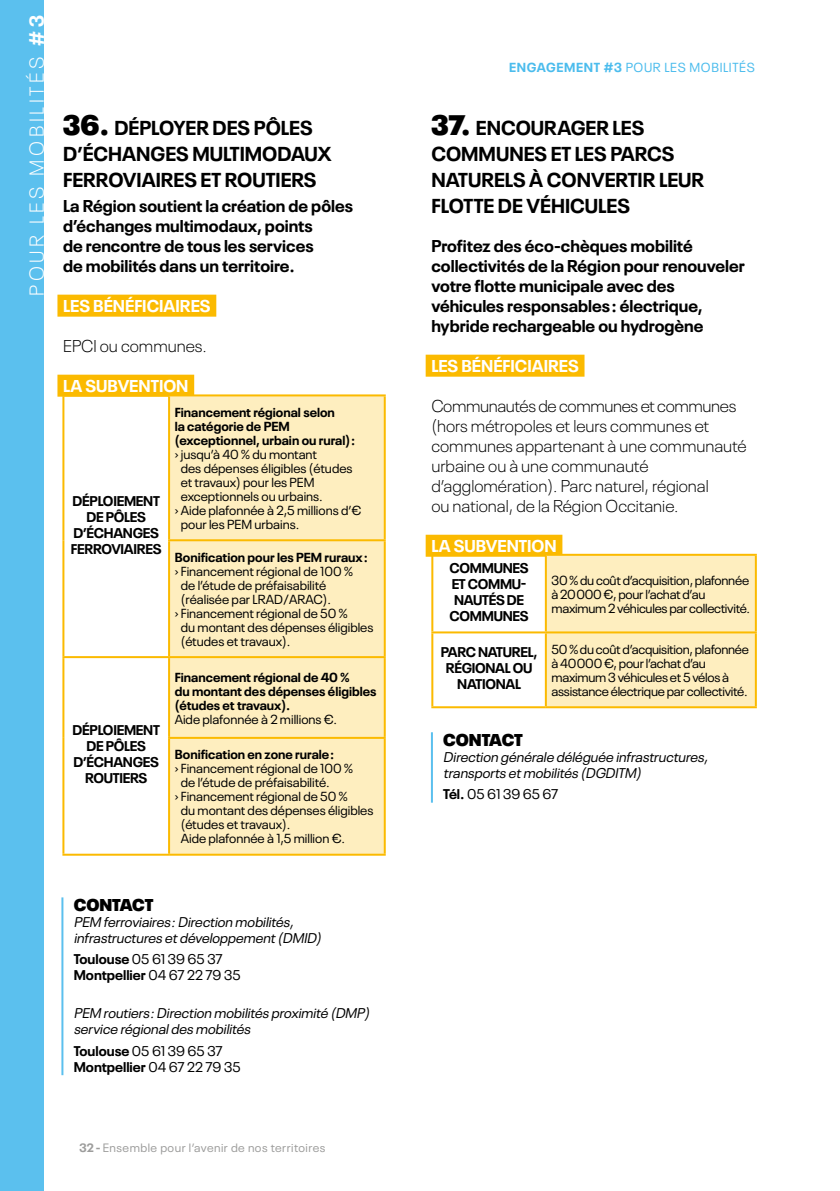
<style>
.page{position:relative;width:840px;height:1191px;background:#fff}
.page>*{position:absolute;margin:0;border:0;box-sizing:border-box;transform-origin:0 0}
.t1{font:700 20px/26px "Neue Plak";color:#000}
.t2{font:300 20px "Neue Plak";letter-spacing:.18em;color:#fff}
.t3{font:700 17px/20px "Neue Plak";color:#000}
.t4{font:300 17px/20px "Neue Plak";color:#000}
.t5{font:700 17px "Neue Plak";color:#fff}
.t6{font:900 17px "Neue Plak";letter-spacing:-.005em;color:#000}
.t7{font:italic 14px/16px "Neue Plak";color:#000}
.t8{font:700 14px/16px "Neue Plak";letter-spacing:-.02em;color:#000;text-align:center}
.t9{font:14px/16px "Neue Plak";color:#000}
.t10{font:13px "Neue Plak";color:#000}
.t11{font:13px/14px "Neue Plak";letter-spacing:-.02em;color:#000}
.t12{font:700 13px/14px "Neue Plak";color:#000}
.t13{font:13px "Neue Plak";letter-spacing:.05em;color:#4bbced}
.t14{font:12px "Neue Plak";letter-spacing:.04em;color:#9d9d9c}
.s1{font-weight:700}
.s2{font-weight:900;font-size:28px}
</style>
<div class="page">
<div style="left:0;top:0;width:44px;height:1191px;background:#5bc0ee"></div>
<div style="left:425px;top:355px;width:159px;height:22px;background:#fbba00"></div>
<div style="left:425px;top:535px;width:137px;height:22px;background:#fbba00"></div>
<div style="left:57px;top:295px;width:159px;height:22px;background:#fbba00"></div>
<div style="left:57px;top:375px;width:137px;height:22px;background:#fbba00"></div>
<div style="left:170px;top:396px;width:213px;height:457px;background:#feeebf"></div>
<hr style="left:169px;top:394px;width:216px;height:2px;background:#fbba00">
<hr style="left:383px;top:396px;width:2px;height:143px;background:#fbba00">
<hr style="left:168px;top:539px;width:217px;height:2px;background:#fbba00">
<hr style="left:383px;top:541px;width:2px;height:115px;background:#fbba00">
<hr style="left:62px;top:656px;width:107px;height:2px;background:#fbba00">
<hr style="left:169px;top:656px;width:216px;height:2px;background:#fbba00">
<hr style="left:383px;top:658px;width:2px;height:79px;background:#fbba00">
<hr style="left:168px;top:737px;width:217px;height:2px;background:#fbba00">
<hr style="left:383px;top:739px;width:2px;height:114px;background:#fbba00">
<hr style="left:169px;top:853px;width:216px;height:2px;background:#fbba00">
<hr style="left:62px;top:396px;width:2px;height:144px;background:#fbba00">
<hr style="left:168px;top:396px;width:2px;height:143px;background:#fbba00">
<hr style="left:62px;top:540px;width:2px;height:116px;background:#fbba00">
<hr style="left:168px;top:541px;width:2px;height:115px;background:#fbba00">
<hr style="left:62px;top:658px;width:2px;height:80px;background:#fbba00">
<hr style="left:168px;top:658px;width:2px;height:79px;background:#fbba00">
<hr style="left:62px;top:738px;width:2px;height:115px;background:#fbba00">
<hr style="left:168px;top:739px;width:2px;height:114px;background:#fbba00">
<hr style="left:62px;top:853px;width:107px;height:2px;background:#fbba00">
<hr style="left:61px;top:897px;width:2px;height:178px;background:#5bc0ee">
<hr style="left:430px;top:732px;width:2px;height:70px;background:#5bc0ee">
<div style="left:546px;top:556px;width:208px;height:150px;background:#feeebf"></div>
<hr style="left:545px;top:554px;width:211px;height:2px;background:#fbba00">
<hr style="left:754px;top:556px;width:2px;height:75px;background:#fbba00">
<hr style="left:431px;top:631px;width:114px;height:2px;background:#fbba00">
<hr style="left:545px;top:631px;width:211px;height:2px;background:#fbba00">
<hr style="left:754px;top:633px;width:2px;height:73px;background:#fbba00">
<hr style="left:545px;top:706px;width:211px;height:2px;background:#fbba00">
<hr style="left:431px;top:556px;width:2px;height:75px;background:#fbba00">
<hr style="left:544px;top:556px;width:2px;height:75px;background:#fbba00">
<hr style="left:431px;top:633px;width:2px;height:73px;background:#fbba00">
<hr style="left:544px;top:633px;width:2px;height:73px;background:#fbba00">
<hr style="left:431px;top:706px;width:114px;height:2px;background:#fbba00">
<h1 class="t2" style="left:22px;top:296px;width:282px;rotate:-90deg">POUR LES MOBILITÉS <span class="s1">#3</span></h1>
<h1 class="t1" style="left:63px;top:112px;width:270px"><span class="s2">36.</span> DÉPLOYER DES PÔLES<br>D’ÉCHANGES MULTIMODAUX<br>FERROVIAIRES ET ROUTIERS</h1>
<h2 class="t3" style="left:63px;top:194px;width:291px">La Région soutient la création de pôles d’échanges multimodaux, points<br>de rencontre de tous les services<br>de mobilités dans un territoire.</h2>
<h2 class="t5" style="left:63px;top:292px;width:149px">LES BÉNÉFICIAIRES</h2>
<h2 class="t4" style="left:63px;top:334px;width:145px">EPCI ou communes.</h2>
<h2 class="t5" style="left:63px;top:372px;width:127px">LA SUBVENTION</h2>
<p class="t8" style="left:71px;top:491px;width:92px">DÉPLOIEMENT<br>DE PÔLES<br>D’ÉCHANGES<br>FERROVIAIRES</p>
<p class="t8" style="left:73px;top:721px;width:89px">DÉPLOIEMENT<br>DE PÔLES<br>D’ÉCHANGES<br>ROUTIERS</p>
<p class="t12" style="left:175px;top:404px;width:182px">Financement régional selon<br>la catégorie de PEM (exceptionnel, urbain ou rural) :</p>
<p class="t10" style="left:175px;top:444px;width:143px">› jusqu’à 40 % du montant</p>
<p class="t10" style="left:181px;top:458px;width:173px">des dépenses éligibles (études</p>
<p class="t10" style="left:181px;top:472px;width:135px">et travaux) pour les PEM</p>
<p class="t10" style="left:181px;top:486px;width:143px">exceptionnels ou urbains.</p>
<p class="t10" style="left:175px;top:500px;width:188px">› Aide plafonnée à 2,5 millions d’€</p>
<p class="t10" style="left:181px;top:514px;width:120px">pour les PEM urbains.</p>
<p class="t12" style="left:175px;top:548px;width:194px">Bonification pour les PEM ruraux :</p>
<p class="t10" style="left:175px;top:561px;width:179px">› Financement régional de 100 %</p>
<p class="t10" style="left:181px;top:575px;width:147px">de l’étude de préfaisabilité</p>
<p class="t10" style="left:181px;top:589px;width:152px">(réalisée par LRAD/ARAC).</p>
<p class="t10" style="left:175px;top:603px;width:174px">› Financement régional de 50 %</p>
<p class="t10" style="left:181px;top:617px;width:194px">du montant des dépenses éligibles</p>
<p class="t10" style="left:181px;top:631px;width:111px">(études et travaux).</p>
<p class="t12" style="left:175px;top:668px;width:203px">Financement régional de 40 %<br>du montant des dépenses éligibles (études et travaux).</p>
<p class="t10" style="left:175px;top:709px;width:164px">Aide plafonnée à 2 millions €.</p>
<p class="t12" style="left:175px;top:746px;width:161px">Bonification en zone rurale :</p>
<p class="t10" style="left:175px;top:759px;width:179px">› Financement régional de 100 %</p>
<p class="t10" style="left:181px;top:773px;width:150px">de l’étude de préfaisabilité.</p>
<p class="t10" style="left:175px;top:787px;width:174px">› Financement régional de 50 %</p>
<p class="t10" style="left:181px;top:801px;width:194px">du montant des dépenses éligibles</p>
<p class="t10" style="left:181px;top:815px;width:111px">(études et travaux).</p>
<p class="t10" style="left:181px;top:829px;width:165px">Aide plafonnée à 1,5 million €.</p>
<h2 class="t6" style="left:74px;top:890px;width:81px">CONTACT</h2>
<p class="t7" style="left:74px;top:912px;width:252px">PEM ferroviaires :Direction mobilités, infrastructures etdéveloppement(DMID)</p>
<p class="t9" style="left:74px;top:950px;width:168px"><span class="s1">Toulouse</span> 05 61 39 65 37<br><span class="s1">Montpellier</span> 04 67 22 79 35</p>
<p class="t7" style="left:74px;top:1003px;width:300px">PEM routiers :Direction mobilités proximité (DMP) service régionaldes mobilités</p>
<p class="t9" style="left:74px;top:1041px;width:168px"><span class="s1">Toulouse</span> 05 61 39 65 37<br><span class="s1">Montpellier</span> 04 67 22 79 35</p>
<p class="t14" style="left:79px;top:1139px;width:247px"><span class="s1">32 -</span> Ensemble pour l’avenir de nos territoires</p>
<p class="t13" style="left:509px;top:57px;width:247px"><span class="s1">ENGAGEMENT #3</span> POUR LES MOBILITÉS</p>
<h1 class="t1" style="left:431px;top:112px;width:274px"><span class="s2">37.</span> ENCOURAGER LES<br>COMMUNES ET LES PARCS<br>NATURELS À CONVERTIR LEUR<br>FLOTTE DE VÉHICULES</h1>
<h2 class="t3" style="left:431px;top:234px;width:315px">Profitez des éco-chèques mobilité collectivités de la Région pour renouveler votre flotte municipale avec des véhicules responsables : électrique, hybride rechargeable ou hydrogène</h2>
<h2 class="t5" style="left:431px;top:352px;width:149px">LES BÉNÉFICIAIRES</h2>
<h2 class="t4" style="left:431px;top:394px;width:317px">Communautés de communes et communes (hors métropoles et leurs communes et communes appartenant à une communauté urbaine ou à une communauté d’agglomération). Parc naturel, régional<br>ou national, de la Région Occitanie.</h2>
<h2 class="t5" style="left:431px;top:532px;width:127px">LA SUBVENTION</h2>
<p class="t8" style="left:449px;top:558px;width:81px">COMMUNES<br>ET COMMU-<br>NAUTÉS DE<br>COMMUNES</p>
<p class="t11" style="left:551px;top:572px;width:200px">30 % du coût d’acquisition, plafonnée à 20 000 €, pour l’achat d’au maximum 2 véhicules par collectivité.</p>
<p class="t8" style="left:440px;top:643px;width:98px">PARC NATUREL,<br>RÉGIONAL OU<br>NATIONAL</p>
<p class="t11" style="left:551px;top:641px;width:199px">50 % du coût d’acquisition, plafonnée à 40 000 €, pour l’achat d’au maximum 3 véhicules et 5 vélos à assistance électrique par collectivité.</p>
<h2 class="t6" style="left:443px;top:725px;width:81px">CONTACT</h2>
<p class="t7" style="left:443px;top:747px;width:269px">Direction générale déléguée infrastructures, transports etmobilités (DGDITM)</p>
<p class="t9" style="left:443px;top:785px;width:117px"><span class="s1">Tél.</span> 05 61 39 65 67</p>
</div>
